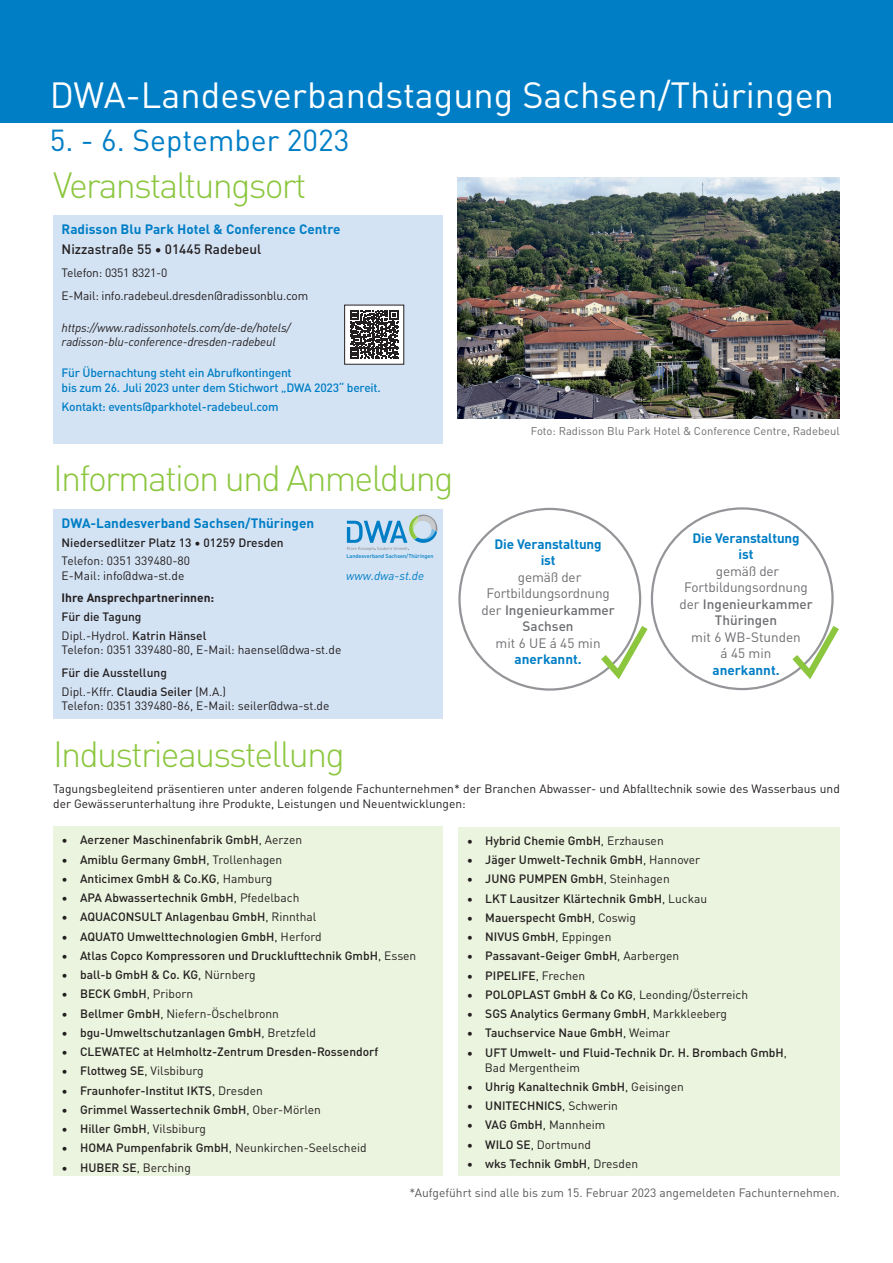
<style>
.page{position:relative;width:893px;height:1263px;background:#fff}
.page>*{position:absolute;margin:0;border:0;box-sizing:border-box;transform-origin:0 0}
.t1{font:300 36px "DINOT";letter-spacing:-.05em;color:#8bc63e}
.t2{font:36px "DINOT";color:#fff}
.t3{font:30px "DINOT";color:#007ec5}
.t4{font:13.5px/16.5px "DINOT";letter-spacing:-.01em;color:#6c6d70;text-align:center}
.t5{font:700 13.5px/16.5px "DINOT";color:#007ec5;text-align:center}
.t6{font:500 13.5px "DINOT";color:#231f20}
.t7{font:500 12px/18.6px "DINOT";color:#231f20}
.t8{font:12px/23px "DINOT";color:#231f20}
.t9{font:500 12px/14.4px "DINOT";letter-spacing:-.015em;color:#007ec5}
.t10{font:italic 12px/14.4px "DINOT";letter-spacing:-.015em;color:#231f20}
.t11{font:12px "DINOT";color:#57585a}
.t12{font:700 12px "DINOT";color:#231f20}
.t13{font:italic 12px "DINOT";letter-spacing:.005em;color:#007ec5}
.t14{font:11.25px "DINOT";color:#6c6d70}
.t15{font:500 5.55px "DINOT";letter-spacing:-.01em;color:#007ec5}
.s1{font-weight:400}
.s2{font-weight:500}
</style>
<div class="page">
<div style="left:0;top:0;width:893px;height:123px;background:#007ec5"></div>
<div style="left:53px;top:215px;width:389px;height:228px;background:#d4e3f4"></div>
<div style="left:53px;top:509px;width:389px;height:210px;background:#d4e3f4"></div>
<img style="left:458px;top:178px;width:382px;height:240px">
<div style="left:345px;top:305px;width:59px;height:59px;background:#fff"></div>
<svg style="left:350px;top:310px;width:48px;height:49px"></svg>
<div style="left:53px;top:827px;width:389px;height:349px;background:#ebf4de"></div>
<div style="left:458px;top:827px;width:382px;height:349px;background:#ebf4de"></div>
<svg style="left:601px;top:626px;width:47px;height:53px"></svg>
<svg style="left:792px;top:626px;width:47px;height:53px"></svg>
<svg style="left:347px;top:514px;width:90px;height:37px"></svg>
<h1 class="t2" style="left:50px;top:68px;width:786px">DWA-Landesverbandstagung Sachsen/Thüringen</h1>
<h2 class="t3" style="left:50px;top:117px;width:301px">5. - 6. September 2023</h2>
<h1 class="t1" style="left:53px;top:158px;width:255px">Veranstaltungsort</h1>
<p class="t5" style="left:62px;top:220px;width:280px">Radisson Blu Park Hotel &amp; Conference Centre</p>
<p class="t6" style="left:62px;top:239px;width:201px">Nizzastraße 55 • 01445 Radebeul</p>
<p class="t8" style="left:62px;top:261px;width:248px">Telefon: 0351 8321-0<br>E-Mail: info.radebeul.dresden@radissonblu.com</p>
<p class="t10" style="left:62px;top:319px;width:230px">https://www.radissonhotels.com/de-de/hotels/ radisson-blu-conference-dresden-radebeul</p>
<p class="t9" style="left:62px;top:365px;width:321px">Für Übernachtung steht ein Abrufkontingent<br>bis zum 26. Juli 2023 unter dem Stichwort „DWA 2023“ bereit.</p>
<p class="t9" style="left:62px;top:398px;width:219px">Kontakt: events@parkhotel-radebeul.com</p>
<h1 class="t1" style="left:53px;top:451px;width:402px">Information und Anmeldung</h1>
<p class="t5" style="left:62px;top:514px;width:254px">DWA-Landesverband Sachsen/Thüringen</p>
<p class="t7" style="left:62px;top:532px;width:224px">Niedersedlitzer Platz 13 • 01259 Dresden</p>
<p class="t8" style="left:62px;top:553px;width:130px;line-height:14.4px">Telefon: 0351 339480-80<br>E-Mail: info@dwa-st.de</p>
<p class="t15" style="left:346px;top:552px;width:89px">Landesverband Sachsen/Thüringen</p>
<p class="t13" style="left:346px;top:566px;width:80px">www.dwa-st.de</p>
<p class="t12" style="left:62px;top:589px;width:154px">Ihre Ansprechpartnerinnen:</p>
<p class="t7" style="left:62px;top:607px;width:146px">Für die Tagung<br><span class="s1">Dipl.-Hydrol.</span> Katrin Hänsel</p>
<p class="t8" style="left:62px;top:638px;width:281px">Telefon: 0351 339480-80, E-Mail: haensel@dwa-st.de</p>
<p class="t7" style="left:62px;top:663px;width:166px">Für die Ausstellung<br><span class="s1">Dipl.-Kffr.</span> Claudia Seiler <span class="s1">(M.A.)</span></p>
<p class="t8" style="left:62px;top:693px;width:269px">Telefon: 0351 339480-86, E-Mail: seiler@dwa-st.de</p>
<h1 class="t1" style="left:53px;top:726px;width:293px">Industrieausstellung</h1>
<p class="t14" style="left:531px;top:422px;width:310px">Foto: Radisson Blu Park Hotel &amp; Conference Centre, Radebeul</p>
<p class="t5" style="left:494px;top:535px;width:109px">Die Veranstaltung ist</p>
<p class="t4" style="left:481px;top:568px;width:135px">gemäß der<br>Fortbildungsordnung der <span class="s2">Ingenieurkammer<br>Sachsen</span></p>
<p class="t4" style="left:496px;top:634px;width:107px">mit 6 UE á 45 min</p>
<p class="t5" style="left:514px;top:650px;width:69px">anerkannt.</p>
<p class="t5" style="left:692px;top:529px;width:109px">Die Veranstaltung ist</p>
<p class="t4" style="left:679px;top:562px;width:135px">gemäß der<br>Fortbildungsordnung der <span class="s2">Ingenieurkammer<br>Thüringen</span></p>
<p class="t4" style="left:691px;top:628px;width:111px">mit 6 WB-Stunden á 45 min</p>
<p class="t5" style="left:712px;top:661px;width:69px">anerkannt.</p>
<p class="t8" style="left:53px;top:780px;width:788px;line-height:15px">Tagungsbegleitend präsentieren unter anderen folgende Fachunternehmen* der Branchen Abwasser- und Abfalltechnik sowie des Wasserbaus und der Gewässerunterhaltung ihre Produkte, Leistungen und Neuentwicklungen:</p>
<p class="t7" style="left:62px;top:830px;width:242px"><span class="s1">•</span> Aerzener Maschinenfabrik GmbH<span class="s1">, Aerzen</span></p>
<p class="t7" style="left:62px;top:849px;width:222px"><span class="s1">•</span> Amiblu Germany GmbH<span class="s1">, Trollenhagen</span></p>
<p class="t7" style="left:62px;top:868px;width:212px"><span class="s1">•</span> Anticimex GmbH &amp; Co.KG<span class="s1">, Hamburg</span></p>
<p class="t7" style="left:62px;top:888px;width:239px"><span class="s1">•</span> APA Abwassertechnik GmbH<span class="s1">, Pfedelbach</span></p>
<p class="t7" style="left:62px;top:907px;width:256px"><span class="s1">•</span> AQUACONSULT Anlagenbau GmbH<span class="s1">, Rinnthal</span></p>
<p class="t7" style="left:62px;top:926px;width:261px"><span class="s1">•</span> AQUATO Umwelttechnologien GmbH<span class="s1">, Herford</span></p>
<p class="t7" style="left:62px;top:945px;width:356px"><span class="s1">•</span> Atlas Copco Kompressoren und Drucklufttechnik GmbH<span class="s1">, Essen</span></p>
<p class="t7" style="left:62px;top:965px;width:196px"><span class="s1">•</span> ball-b GmbH &amp; Co. KG<span class="s1">, Nürnberg</span></p>
<p class="t8" style="left:62px;top:982px;width:133px">• <span class="s2">BECK GmbH</span>, Priborn</p>
<p class="t8" style="left:62px;top:1001px;width:219px">• <span class="s2">Bellmer GmbH</span>, Niefern-Öschelbronn</p>
<p class="t7" style="left:62px;top:1022px;width:256px"><span class="s1">•</span> bgu-Umweltschutzanlagen GmbH<span class="s1">, Bretzfeld</span></p>
<p class="t7" style="left:62px;top:1042px;width:318px"><span class="s1">•</span> CLEWATEC at Helmholtz-Zentrum Dresden-Rossendorf</p>
<p class="t8" style="left:62px;top:1059px;width:144px">• <span class="s2">Flottweg SE</span>, Vilsbiburg</p>
<p class="t7" style="left:62px;top:1080px;width:203px"><span class="s1">•</span> Fraunhofer-Institut IKTS<span class="s1">, Dresden</span></p>
<p class="t7" style="left:62px;top:1099px;width:261px"><span class="s1">•</span> Grimmel Wassertechnik GmbH<span class="s1">, Ober-Mörlen</span></p>
<p class="t8" style="left:62px;top:1116px;width:146px">• <span class="s2">Hiller GmbH</span>, Vilsbiburg</p>
<p class="t8" style="left:62px;top:1136px;width:306px">• <span class="s2">HOMA Pumpenfabrik GmbH</span>, Neunkirchen-Seelscheid</p>
<p class="t8" style="left:62px;top:1155px;width:131px">• <span class="s2">HUBER SE</span>, Berching</p>
<p class="t7" style="left:467px;top:830px;width:198px"><span class="s1">•</span> Hybrid Chemie GmbH<span class="s1">, Erzhausen</span></p>
<p class="t7" style="left:467px;top:850px;width:235px"><span class="s1">•</span> Jäger Umwelt-Technik GmbH<span class="s1">, Hannover</span></p>
<p class="t7" style="left:467px;top:869px;width:204px"><span class="s1">•</span> JUNG PUMPEN GmbH<span class="s1">, Steinhagen</span></p>
<p class="t7" style="left:467px;top:888px;width:242px"><span class="s1">•</span> LKT Lausitzer Klärtechnik GmbH<span class="s1">, Luckau</span></p>
<p class="t7" style="left:467px;top:907px;width:171px"><span class="s1">•</span> Mauerspecht GmbH<span class="s1">, Coswig</span></p>
<p class="t8" style="left:467px;top:924px;width:146px">• <span class="s2">NIVUS GmbH</span>, Eppingen</p>
<p class="t7" style="left:467px;top:946px;width:214px"><span class="s1">•</span> Passavant-Geiger GmbH<span class="s1">, Aarbergen</span></p>
<p class="t8" style="left:467px;top:963px;width:120px">• <span class="s2">PIPELIFE</span>, Frechen</p>
<p class="t8" style="left:467px;top:982px;width:283px">• <span class="s2">POLOPLAST GmbH &amp; Co KG</span>, Leonding/Österreich</p>
<p class="t7" style="left:467px;top:1004px;width:262px"><span class="s1">•</span> SGS Analytics Germany GmbH<span class="s1">, Markkleeberg</span></p>
<p class="t7" style="left:467px;top:1023px;width:205px"><span class="s1">•</span> Tauchservice Naue GmbH<span class="s1">, Weimar</span></p>
<p class="t7" style="left:485px;top:1044px;width:304px;line-height:15px;text-indent:-18px"><span class="s1">•</span> UFT Umwelt- und Fluid-Technik Dr. H. Brombach GmbH<span class="s1">,<br>Bad Mergentheim</span></p>
<p class="t7" style="left:467px;top:1076px;width:218px"><span class="s1">•</span> Uhrig Kanaltechnik GmbH<span class="s1">, Geisingen</span></p>
<p class="t7" style="left:467px;top:1096px;width:152px"><span class="s1">•</span> UNITECHNICS<span class="s1">, Schwerin</span></p>
<p class="t8" style="left:467px;top:1113px;width:140px">• <span class="s2">VAG GmbH</span>, Mannheim</p>
<p class="t8" style="left:467px;top:1132px;width:126px">• <span class="s2">WILO SE</span>, Dortmund</p>
<p class="t7" style="left:467px;top:1153px;width:173px"><span class="s1">•</span> wks Technik GmbH<span class="s1">, Dresden</span></p>
<p class="t11" style="left:409px;top:1183px;width:432px">*Aufgeführt sind alle bis zum 15. Februar 2023 angemeldeten Fachunternehmen.</p>
</div>
